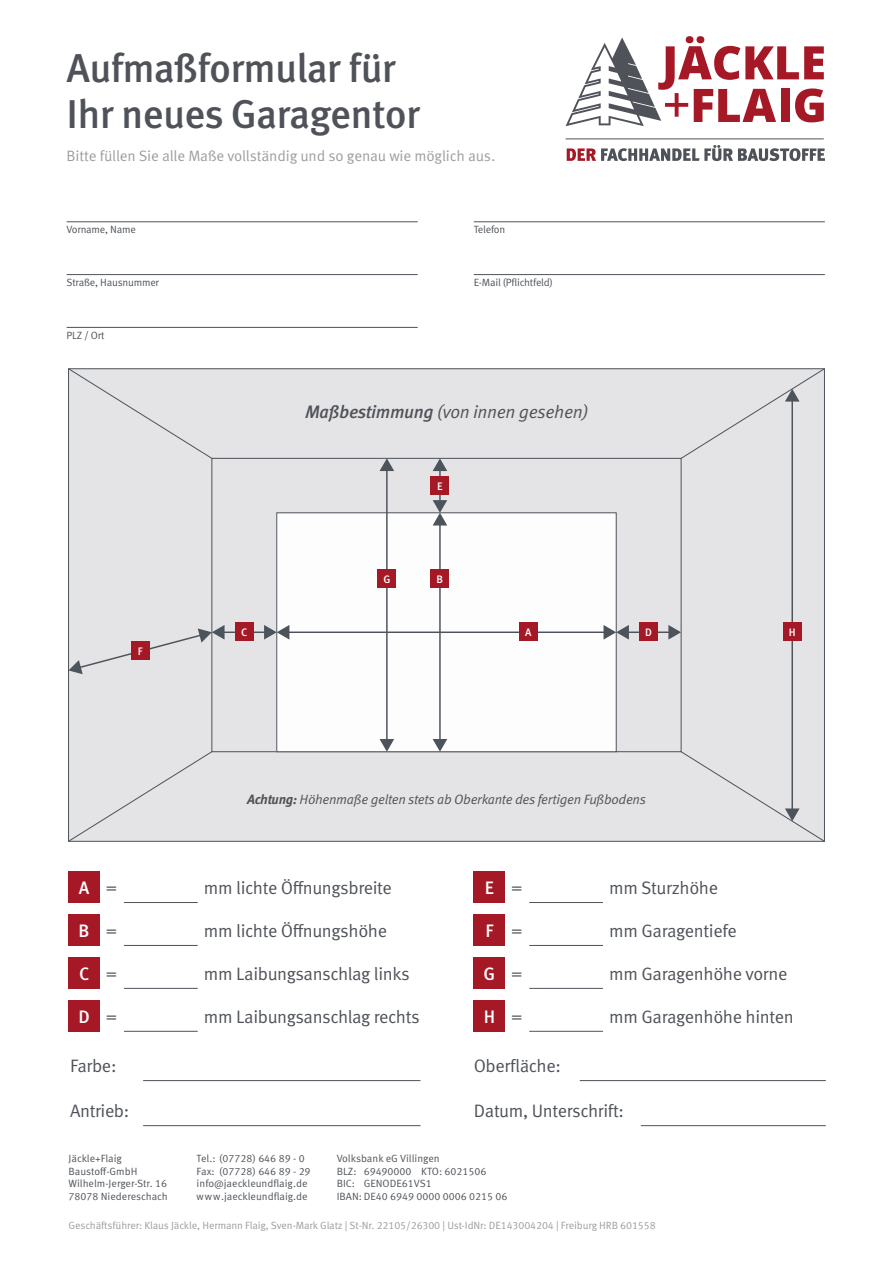
<style>
.page{position:relative;width:893px;height:1263px;background:#fff}
.page>*{position:absolute;margin:0;border:0;box-sizing:border-box;transform-origin:0 0}
.t1{font:500 40.2px/45.8px "Meta Pro";letter-spacing:-.02em;color:#4f5359}
.t2{font:18px "Meta Pro";letter-spacing:-.02em;color:#4f5359}
.t3{font:italic 18px "Meta Pro";letter-spacing:-.02em;color:#4f5359}
.t4{font:500 18px "Meta Pro";color:#fff}
.t5{font:15px "Meta Pro";letter-spacing:-.01em;color:#9f9ca0}
.t6{font:italic 13.5px "Meta Pro";letter-spacing:-.02em;color:#4f5359}
.t7{font:500 10.8px "Meta Pro";color:#fff}
.t8{font:10.5px/12.6px "Meta Pro";color:#4f5359}
.t9{font:10.5px "Meta Pro";letter-spacing:-.01em;color:#9f9ca0}
.t10{font:10.5px "Meta Pro";letter-spacing:-.02em;color:#4f5359}
.t11{font:10.5px "Meta Pro";letter-spacing:-.025em;color:#4f5359}
.s1{font-weight:500}
.s2{font-weight:700}
.s3{font-weight:400;color:#4f5359}
</style>
<div class="page">
<hr style="left:124px;top:902px;width:74px;height:1px;background:#4f5359">
<hr style="left:143px;top:1080px;width:277px;height:1px;background:#4f5359">
<hr style="left:143px;top:1125px;width:277px;height:1px;background:#4f5359">
<hr style="left:580px;top:1080px;width:246px;height:1px;background:#4f5359">
<hr style="left:641px;top:1125px;width:185px;height:1px;background:#4f5359">
<hr style="left:529px;top:902px;width:74px;height:1px;background:#4f5359">
<div style="left:69px;top:871px;width:31px;height:32px;background:#a51927"></div>
<div style="left:474px;top:871px;width:31px;height:32px;background:#a51927"></div>
<hr style="left:124px;top:988px;width:74px;height:1px;background:#4f5359">
<hr style="left:529px;top:988px;width:74px;height:1px;background:#4f5359">
<div style="left:69px;top:957px;width:31px;height:31px;background:#a51927"></div>
<div style="left:474px;top:957px;width:31px;height:31px;background:#a51927"></div>
<hr style="left:124px;top:945px;width:74px;height:1px;background:#4f5359">
<hr style="left:529px;top:945px;width:74px;height:1px;background:#4f5359">
<div style="left:69px;top:914px;width:31px;height:32px;background:#a51927"></div>
<div style="left:474px;top:914px;width:31px;height:32px;background:#a51927"></div>
<hr style="left:124px;top:1031px;width:74px;height:1px;background:#4f5359">
<hr style="left:529px;top:1031px;width:74px;height:1px;background:#4f5359">
<div style="left:69px;top:1000px;width:31px;height:31px;background:#a51927"></div>
<div style="left:474px;top:1000px;width:31px;height:31px;background:#a51927"></div>
<svg style="left:68px;top:368px;width:757px;height:474px"></svg>
<hr style="left:287px;top:631px;width:319px;height:2px;background:#4d535b">
<hr style="left:386px;top:469px;width:2px;height:272px;background:#4d535b">
<svg style="left:380px;top:739px;width:14px;height:13px"></svg>
<svg style="left:380px;top:458px;width:14px;height:13px"></svg>
<hr style="left:439px;top:523px;width:2px;height:218px;background:#4d535b">
<svg style="left:433px;top:739px;width:14px;height:13px"></svg>
<hr style="left:791px;top:399px;width:2px;height:412px;background:#4d535b">
<svg style="left:785px;top:808px;width:15px;height:13px"></svg>
<svg style="left:785px;top:389px;width:15px;height:13px"></svg>
<hr style="left:627px;top:631px;width:44px;height:2px;background:#4d535b">
<svg style="left:603px;top:625px;width:26px;height:15px"></svg>
<svg style="left:668px;top:625px;width:13px;height:15px"></svg>
<hr style="left:222px;top:631px;width:44px;height:2px;background:#4d535b">
<svg style="left:264px;top:625px;width:25px;height:15px"></svg>
<svg style="left:69px;top:625px;width:156px;height:49px;background:#d9d8da"></svg>
<hr style="left:439px;top:469px;width:2px;height:33px;background:#4d535b">
<svg style="left:433px;top:458px;width:14px;height:13px"></svg>
<svg style="left:433px;top:500px;width:14px;height:25px"></svg>
<div style="left:431px;top:477px;width:18px;height:18px;background:#a51927"></div>
<div style="left:431px;top:569px;width:18px;height:19px;background:#a51927"></div>
<div style="left:519px;top:622px;width:19px;height:19px;background:#a51927"></div>
<div style="left:639px;top:622px;width:19px;height:19px;background:#a51927"></div>
<div style="left:235px;top:622px;width:18px;height:19px;background:#a51927"></div>
<div style="left:783px;top:622px;width:18px;height:19px;background:#a51927"></div>
<div style="left:131px;top:642px;width:18px;height:18px;background:#a51927"></div>
<div style="left:378px;top:569px;width:18px;height:19px;background:#a51927"></div>
<hr style="left:67px;top:222px;width:351px;height:1px;background:#4f5359">
<hr style="left:474px;top:222px;width:351px;height:1px;background:#4f5359">
<hr style="left:67px;top:274px;width:351px;height:1px;background:#4f5359">
<hr style="left:474px;top:274px;width:351px;height:1px;background:#4f5359">
<hr style="left:67px;top:327px;width:351px;height:1px;background:#4f5359">
<svg style="left:567px;top:145px;width:258px;height:16px"></svg>
<svg style="left:566px;top:36px;width:258px;height:90px"></svg>
<hr style="left:566px;top:139px;width:258px;height:1px;background:#4f5359">
<h1 class="t1" style="left:67px;top:47px;width:355px">Aufmaßformular für<br>Ihr neues Garagentor</h1>
<h3 class="t5" style="left:67px;top:146px;width:430px">Bitte füllen Sie alle Maße vollständig und so genau wie möglich aus.</h3>
<p class="t10" style="left:67px;top:223px;width:71px">Vorname, Name</p>
<p class="t10" style="left:67px;top:275px;width:94px">Straße, Hausnummer</p>
<p class="t8" style="left:67px;top:329px;width:39px">PLZ / Ort</p>
<p class="t7" style="left:138px;top:644px;width:6px">F</p>
<p class="t11" style="left:474px;top:223px;width:33px">Telefon</p>
<p class="t10" style="left:474px;top:275px;width:81px">E-Mail (Pflichtfeld)</p>
<h2 class="t3" style="left:305px;top:401px;width:285px"><span class="s1">Maßbestimmung</span> (von innen gesehen)</h2>
<p class="t7" style="left:383px;top:572px;width:9px">G</p>
<p class="t7" style="left:437px;top:479px;width:7px">E</p>
<p class="t7" style="left:437px;top:572px;width:8px">B</p>
<p class="t7" style="left:241px;top:625px;width:8px">C</p>
<p class="t7" style="left:525px;top:625px;width:8px">A</p>
<p class="t7" style="left:645px;top:625px;width:8px">D</p>
<p class="t7" style="left:789px;top:625px;width:8px">H</p>
<p class="t6" style="left:247px;top:790px;width:401px"><span class="s2">Achtung:</span> Höhenmaße gelten stets ab Oberkante des fertigen Fußbodens</p>
<h2 class="t4" style="left:79px;top:876px;width:40px">A <span class="s3">=</span></h2>
<h2 class="t2" style="left:204px;top:876px;width:190px">mm lichte Öffnungsbreite</h2>
<h2 class="t4" style="left:485px;top:876px;width:39px">E <span class="s3">=</span></h2>
<h2 class="t2" style="left:609px;top:876px;width:110px">mm Sturzhöhe</h2>
<h2 class="t4" style="left:79px;top:919px;width:40px">B <span class="s3">=</span></h2>
<h2 class="t2" style="left:204px;top:919px;width:185px">mm lichte Öffnungshöhe</h2>
<h2 class="t4" style="left:486px;top:919px;width:39px">F <span class="s3">=</span></h2>
<h2 class="t2" style="left:609px;top:919px;width:129px">mm Garagentiefe</h2>
<h2 class="t4" style="left:79px;top:962px;width:40px">C <span class="s3">=</span></h2>
<h2 class="t2" style="left:204px;top:962px;width:207px">mm Laibungsanschlag links</h2>
<h2 class="t4" style="left:484px;top:962px;width:40px">G <span class="s3">=</span></h2>
<h2 class="t2" style="left:609px;top:962px;width:180px">mm Garagenhöhe vorne</h2>
<h2 class="t4" style="left:78px;top:1005px;width:40px">D <span class="s3">=</span></h2>
<h2 class="t2" style="left:204px;top:1005px;width:217px">mm Laibungsanschlag rechts</h2>
<h2 class="t4" style="left:484px;top:1005px;width:40px">H <span class="s3">=</span></h2>
<h2 class="t2" style="left:609px;top:1005px;width:186px">mm Garagenhöhe hinten</h2>
<h2 class="t2" style="left:70px;top:1054px;width:48px">Farbe:</h2>
<h2 class="t2" style="left:70px;top:1099px;width:61px">Antrieb:</h2>
<h2 class="t2" style="left:474px;top:1054px;width:89px">Oberfläche:</h2>
<h2 class="t2" style="left:474px;top:1099px;width:152px">Datum, Unterschrift:</h2>
<p class="t8" style="left:69px;top:1153px;width:101px">Jäckle+Flaig<br>Baustoff-GmbH<br>Wilhelm-Jerger-Str. 16<br>78078 Niedereschach</p>
<p class="t8" style="left:197px;top:1153px;width:115px">Tel.: (07728) 646 89 - 0<br>Fax: (07728) 646 89 - 29 info@jaeckleundflaig.de www.jaeckleundflaig.de</p>
<p class="t8" style="left:337px;top:1153px;width:172px">Volksbank eG Villingen<br>BLZ: 69490000 KTO: 6021506<br>BIC: GENODE61VS1<br>IBAN: DE40 6949 0000 0006 0215 06</p>
<p class="t9" style="left:69px;top:1219px;width:589px">Geschäftsführer: Klaus Jäckle, Hermann Flaig, Sven-Mark Glatz | St-Nr. 22105/26300 | Ust-IdNr: DE143004204 | Freiburg HRB 601558</p>
</div>
